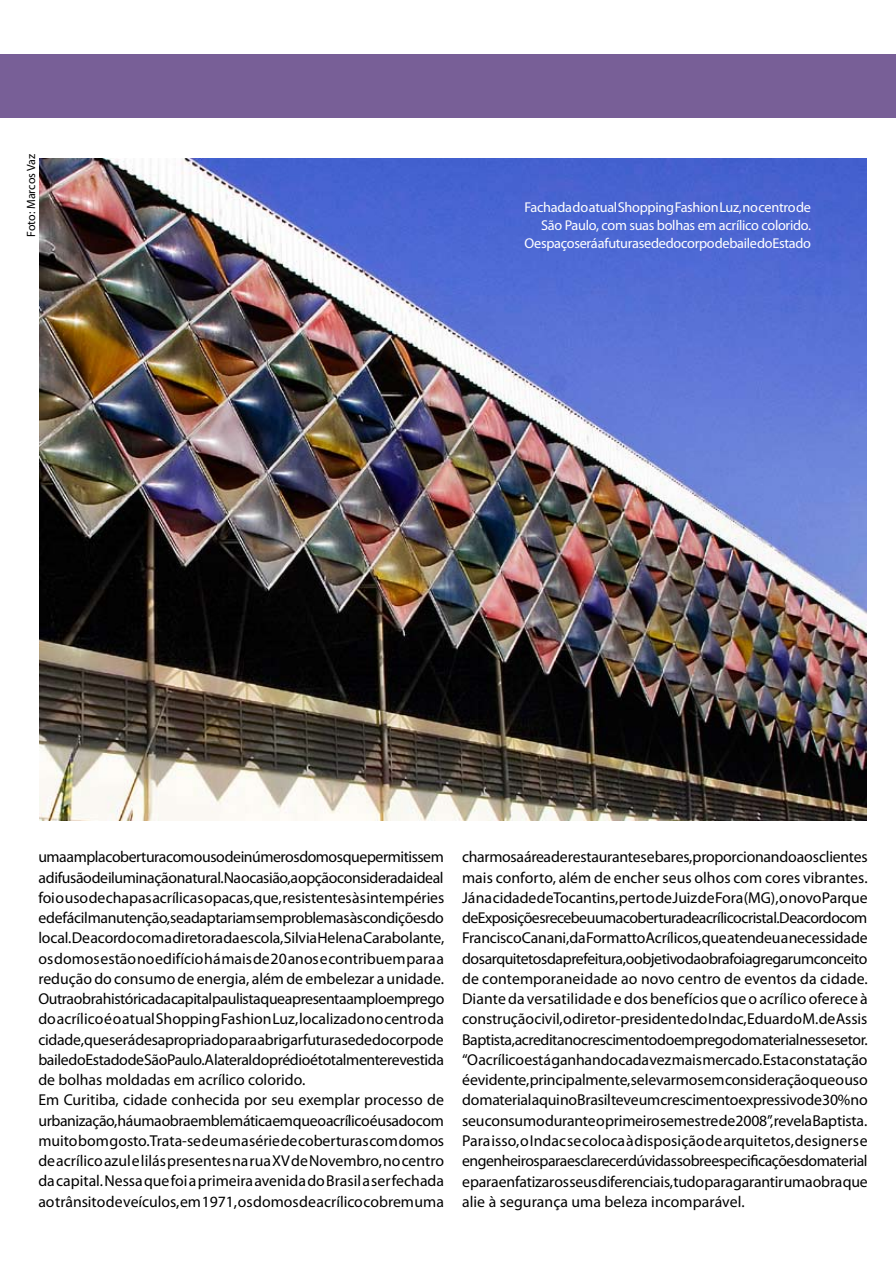
<style>
.page{position:relative;width:896px;height:1263px;background:#fff}
.page>*{position:absolute;margin:0;border:0;box-sizing:border-box;transform-origin:0 0}
.t1{font:15.75px/20.2px "Myriad Pro";letter-spacing:-.01em;color:#000}
.t2{font:14.25px/18px "Myriad Pro";letter-spacing:-.02em;color:#fff;text-align:right}
.t3{font:12px "Myriad Pro";letter-spacing:-.005em;color:#000}
</style>
<div class="page">
<div style="left:0;top:54px;width:896px;height:63px;background:#785f97"></div>
<img style="left:40px;top:159px;width:826px;height:662px">
<p class="t3" style="left:24px;top:237px;width:84px;rotate:-90deg">Foto: Marcos Vaz</p>
<p class="t2" style="left:524px;top:198px;width:288px">Fachada do atual Shopping Fashion Luz, no centro de<br>São Paulo, com suas bolhas em acrílico colorido.<br>O espaço será a futura sede do corpo de baile do Estado</p>
<p class="t1" style="left:38px;top:847px;width:407px">uma ampla cobertura com o uso de inúmeros domos que permitissem a difusão de iluminação natural. Na ocasião, a opção considerada ideal foi o uso de chapas acrílicas opacas, que, resistentes às intempéries e de fácil manutenção, se adaptariam sem problemas às condições do local. De acordo com a diretora da escola, Silvia Helena Carabolante, os domos estão no edifício há mais de 20 anos e contribuem para a redução do consumo de energia, além de embelezar a unidade.<br>Outra obra histórica da capital paulista que apresenta amplo emprego do acrílico é o atual Shopping Fashion Luz, localizado no centro da cidade, que será desapropriado para abrigar futura sede do corpo de baile do Estado de São Paulo. A lateral do prédio é totalmente revestida de bolhas moldadas em acrílico colorido.<br>Em Curitiba, cidade conhecida por seu exemplar processo de urbanização, há uma obra emblemática em que o acrílico é usado com muito bom gosto. Trata-se de uma série de coberturas com domos de acrílico azul e lilás presentes na rua XV de Novembro, no centro da capital. Nessa que foi a primeira avenida do Brasil a ser fechada ao trânsito de veículos, em 1971, os domos de acrílico cobrem uma</p>
<p class="t1" style="left:462px;top:847px;width:407px;text-align:justify">charmosa área de restaurantes e bares, proporcionando aos clientes mais conforto, além de encher seus olhos com cores vibrantes.<br>Já na cidade de Tocantins, perto de Juiz de Fora (MG), o novo Parque de Exposições recebeu uma cobertura de acrílico cristal. De acordo com Francisco Canani, da Formatto Acrílicos, que atendeu a necessidade dos arquitetos da prefeitura, o objetivo da obra foi agregar um conceito de contemporaneidade ao novo centro de eventos da cidade.<br>Diante da versatilidade e dos benefícios que o acrílico oferece à construção civil, o diretor-presidente do Indac, Eduardo M. de Assis Baptista, acredita no crescimento do emprego do material nesse setor. “O acrílico está ganhando cada vez mais mercado. Esta constatação é evidente, principalmente, se levarmos em consideração que o uso do material aqui no Brasil teve um crescimento expressivo de 30% no seu consumo durante o primeiro semestre de 2008”, revela Baptista.<br>Para isso, o Indac se coloca à disposição de arquitetos, designers e engenheiros para esclarecer dúvidas sobre especificações do material e para enfatizar os seus diferenciais, tudo para garantir uma obra que alie à segurança uma beleza incomparável.</p>
</div>
